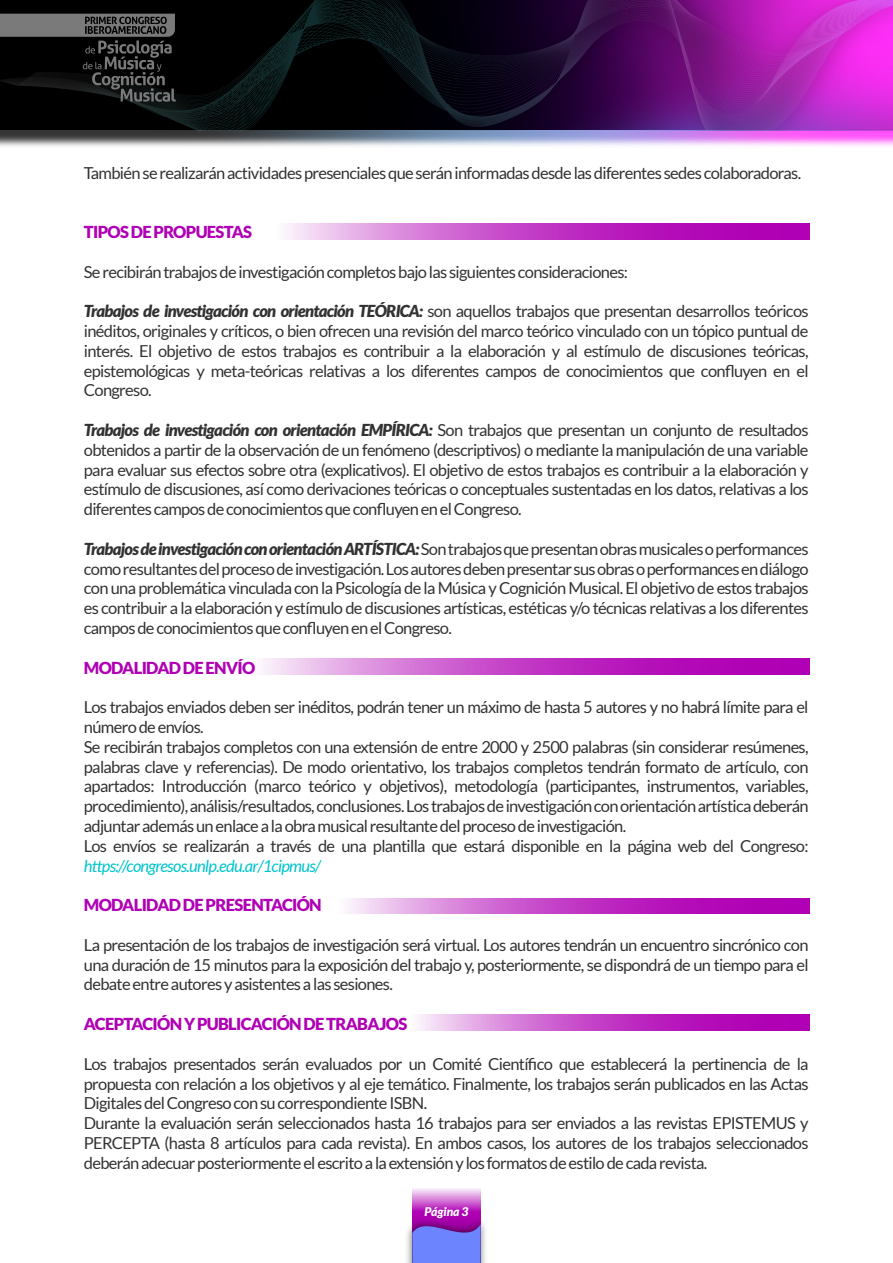
<style>
.page{position:relative;width:893px;height:1263px;background:#fff}
.page>*{position:absolute;margin:0;border:0;box-sizing:border-box;transform-origin:0 0}
.t1{font:16.5px/19.8px "Lato";letter-spacing:-.04em;color:#323232;text-align:justify}
.t2{font:900 16.5px "Lato";letter-spacing:-.04em;color:#b000b5}
.t3{font:italic 16.5px "Lato";letter-spacing:-.04em;color:#00c4ce}
.t4{font:italic 900 12px "Lato";letter-spacing:-.01em;color:#fff}
.s1{font-weight:900;font-style:italic}
</style>
<div class="page">
<svg style="left:286px;top:224px;width:523px;height:15px;background:#c74cca"></svg>
<svg style="left:263px;top:659px;width:546px;height:15px;background:#c74cca"></svg>
<svg style="left:348px;top:898px;width:461px;height:16px;background:#c74cca"></svg>
<svg style="left:418px;top:1015px;width:391px;height:15px;background:#c74cca"></svg>
<img style="left:0;top:131px;width:843px;height:16px">
<img style="left:0;top:0;width:893px;height:131px">
<svg style="left:0;top:14px;width:176px;height:88px;background:#292929"></svg>
<img style="left:843px;top:61px;width:50px;height:85px">
<svg style="left:412px;top:1188px;width:69px;height:24px;background:#d57bd8"></svg>
<img style="left:407px;top:1222px;width:79px;height:41px">
<svg style="left:412px;top:1212px;width:69px;height:51px;background:#7c56dd"></svg>
<p class="t1" style="left:84px;top:163px;width:719px">También se realizarán actividades presenciales que serán informadas desde las diferentes sedes colaboradoras.</p>
<p class="t2" style="left:84px;top:222px;width:170px">TIPOS DE PROPUESTAS</p>
<p class="t1" style="left:84px;top:262px;width:546px">Se recibirán trabajos de investigación completos bajo las siguientes consideraciones:</p>
<p class="t1" style="left:84px;top:301px;width:726px"><span class="s1">Trabajos de investigación con orientación TEÓRICA:</span> son aquellos trabajos que presentan desarrollos teóricos inéditos, originales y críticos, o bien ofrecen una revisión del marco teórico vinculado con un tópico puntual de interés. El objetivo de estos trabajos es contribuir a la elaboración y al estímulo de discusiones teóricas, epistemológicas y meta-teóricas relativas a los diferentes campos de conocimientos que confluyen en el Congreso.</p>
<p class="t1" style="left:84px;top:420px;width:726px"><span class="s1">Trabajos de investigación con orientación EMPÍRICA:</span> Son trabajos que presentan un conjunto de resultados obtenidos a partir de la observación de un fenómeno (descriptivos) o mediante la manipulación de una variable para evaluar sus efectos sobre otra (explicativos). El objetivo de estos trabajos es contribuir a la elaboración y estímulo de discusiones, así como derivaciones teóricas o conceptuales sustentadas en los datos, relativas a los diferentes campos de conocimientos que confluyen en el Congreso.</p>
<p class="t1" style="left:84px;top:539px;width:726px"><span class="s1">Trabajos de investigación con orientación ARTÍSTICA:</span> Son trabajos que presentan obras musicales o performances como resultantes del proceso de investigación. Los autores deben presentar sus obras o performances en diálogo con una problemática vinculada con la Psicología de la Música y Cognición Musical. El objetivo de estos trabajos es contribuir a la elaboración y estímulo de discusiones artísticas, estéticas y/o técnicas relativas a los diferentes campos de conocimientos que confluyen en el Congreso.</p>
<p class="t2" style="left:84px;top:658px;width:173px">MODALIDAD DE ENVÍO</p>
<p class="t1" style="left:84px;top:697px;width:726px;text-align:left">Los trabajos enviados deben ser inéditos, podrán tener un máximo de hasta 5 autores y no habrá límite para el número de envíos.<br>Se recibirán trabajos completos con una extensión de entre 2000 y 2500 palabras (sin considerar resúmenes, palabras clave y referencias). De modo orientativo, los trabajos completos tendrán formato de artículo, con apartados: Introducción (marco teórico y objetivos), metodología (participantes, instrumentos, variables, procedimiento), análisis/resultados, conclusiones. Los trabajos de investigación con orientación artística deberán adjuntar además un enlace a la obra musical resultante del proceso de investigación.<br>Los envíos se realizarán a través de una plantilla que estará disponible en la página web del Congreso:</p>
<p class="t3" style="left:84px;top:856px;width:239px">https://congresos.unlp.edu.ar/1cipmus/</p>
<p class="t2" style="left:84px;top:895px;width:239px">MODALIDAD DE PRESENTACIÓN</p>
<p class="t1" style="left:84px;top:935px;width:726px">La presentación de los trabajos de investigación será virtual. Los autores tendrán un encuentro sincrónico con una duración de 15 minutos para la exposición del trabajo y, posteriormente, se dispondrá de un tiempo para el debate entre autores y asistentes a las sesiones.</p>
<p class="t2" style="left:84px;top:1014px;width:325px">ACEPTACIÓN Y PUBLICACIÓN DE TRABAJOS</p>
<p class="t1" style="left:84px;top:1054px;width:726px;text-align:left">Los trabajos presentados serán evaluados por un Comité Científico que establecerá la pertinencia de la propuesta con relación a los objetivos y al eje temático. Finalmente, los trabajos serán publicados en las Actas Digitales del Congreso con su correspondiente ISBN.<br>Durante la evaluación serán seleccionados hasta 16 trabajos para ser enviados a las revistas EPISTEMUS y PERCEPTA (hasta 8 artículos para cada revista). En ambos casos, los autores de los trabajos seleccionados deberán adecuar posteriormente el escrito a la extensión y los formatos de estilo de cada revista.</p>
<p class="t4" style="left:424px;top:1204px;width:46px">Página 3</p>
</div>
